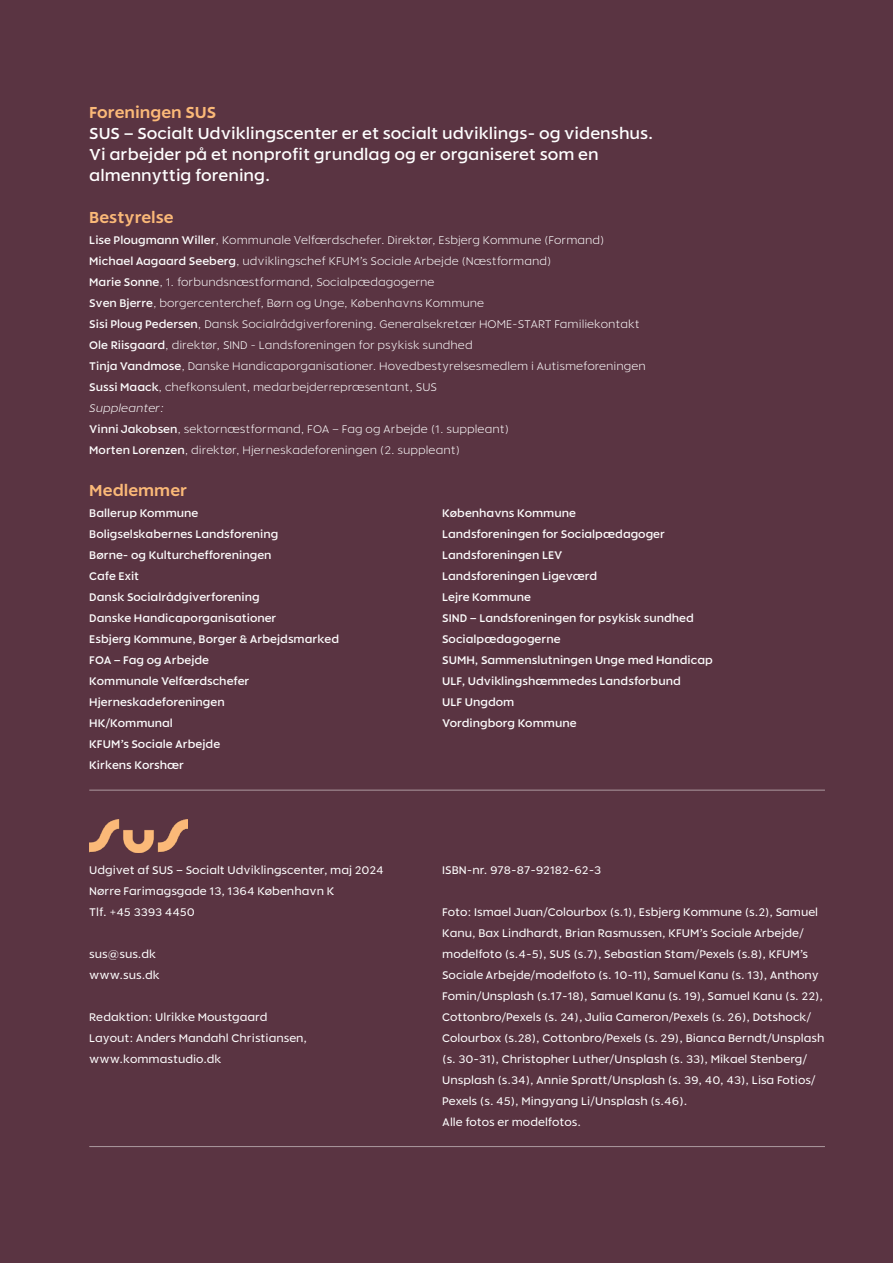
<style>
.page{position:relative;width:893px;height:1263px;background:#5a3442}
.page>*{position:absolute;margin:0;border:0;box-sizing:border-box;transform-origin:0 0}
.manchet{font:500 15.75px/21px "Rodia";color:#fff}
.mellemrubrik{font:600 15.75px "Rodia";color:#fbb978}
.boks_brødtxt{font:10.95px/21px "Rodia";color:#fff}
.boks_brødtxt-2{font:300 10.95px "Rodia";color:#fff}
.boks_brødtxt-3{font:500 10.95px/21px "Rodia";color:#fff}
.boks_brødtxt-4{font:italic 300 10.95px "Rodia";color:#fff}
.s1{font-weight:500}
</style>
<div class="page">
<hr style="left:89px;top:790px;width:736px;height:1px;background:#ac9aa0">
<hr style="left:89px;top:1146px;width:736px;height:1px;background:#ac9aa0">
<img style="left:89px;top:820px;width:98px;height:33px">
<p class="mellemrubrik" style="left:89px;top:104px;width:128px">Foreningen SUS</p>
<p class="manchet" style="left:89px;top:123px;width:566px">SUS – Socialt Udviklingscenter er et socialt udviklings- og videnshus.<br>Vi arbejder på et nonprofit grundlag og er organiseret som en almennyttig forening.</p>
<p class="mellemrubrik" style="left:89px;top:209px;width:86px">Bestyrelse</p>
<p class="boks_brødtxt-2" style="left:89px;top:234px;width:517px"><span class="s1">Lise Plougmann Willer</span>, Kommunale Velfærdschefer. Direktør, Esbjerg Kommune (Formand)</p>
<p class="boks_brødtxt-2" style="left:89px;top:255px;width:464px"><span class="s1">Michael Aagaard Seeberg</span>, udviklingschef KFUM’s Sociale Arbejde (Næstformand)</p>
<p class="boks_brødtxt-2" style="left:89px;top:276px;width:347px"><span class="s1">Marie Sonne</span>, 1. forbundsnæstformand, Socialpædagogerne</p>
<p class="boks_brødtxt-2" style="left:89px;top:297px;width:396px"><span class="s1">Sven Bjerre</span>, borgercenterchef, Børn og Unge, Københavns Kommune</p>
<p class="boks_brødtxt-2" style="left:89px;top:318px;width:552px"><span class="s1">Sisi Ploug Pedersen</span>, Dansk Socialrådgiverforening. Generalsekretær HOME-START Familiekontakt</p>
<p class="boks_brødtxt-2" style="left:89px;top:339px;width:385px"><span class="s1">Ole Riisgaard</span>, direktør, SIND - Landsforeningen for psykisk sundhed</p>
<p class="boks_brødtxt-2" style="left:89px;top:360px;width:558px"><span class="s1">Tinja Vandmose</span>, Danske Handicaporganisationer. Hovedbestyrelsesmedlem i Autismeforeningen</p>
<p class="boks_brødtxt-2" style="left:89px;top:381px;width:349px"><span class="s1">Sussi Maack</span>, chefkonsulent, medarbejderrepræsentant, SUS</p>
<p class="boks_brødtxt-4" style="left:89px;top:402px;width:76px">Suppleanter:</p>
<p class="boks_brødtxt-2" style="left:89px;top:423px;width:421px"><span class="s1">Vinni Jakobsen</span>, sektornæstformand, FOA – Fag og Arbejde (1. suppleant)</p>
<p class="boks_brødtxt-2" style="left:89px;top:444px;width:372px"><span class="s1">Morten Lorenzen</span>, direktør, Hjerneskadeforeningen (2. suppleant)</p>
<p class="mellemrubrik" style="left:89px;top:482px;width:100px">Medlemmer</p>
<p class="boks_brødtxt-3" style="left:89px;top:503px;width:251px">Ballerup Kommune<br>Boligselskabernes Landsforening<br>Børne- og Kulturchefforeningen<br>Cafe Exit<br>Dansk Socialrådgiverforening<br>Danske Handicaporganisationer<br>Esbjerg Kommune, Borger &amp; Arbejdsmarked</p>
<p class="boks_brødtxt-3" style="left:89px;top:650px;width:162px">FOA – Fag og Arbejde<br>Kommunale Velfærdschefer</p>
<p class="boks_brødtxt-3" style="left:89px;top:692px;width:137px">Hjerneskadeforeningen<br>HK/Kommunal<br>KFUM’s Sociale Arbejde<br>Kirkens Korshær</p>
<p class="boks_brødtxt-3" style="left:442px;top:503px;width:272px">Københavns Kommune<br>Landsforeningen for Socialpædagoger<br>Landsforeningen LEV<br>Landsforeningen Ligeværd<br>Lejre Kommune<br>SIND – Landsforeningen for psykisk sundhed<br>Socialpædagogerne<br>SUMH, Sammenslutningen Unge med Handicap<br>ULF, Udviklingshæmmedes Landsforbund<br>ULF Ungdom<br>Vordingborg Kommune</p>
<p class="boks_brødtxt" style="left:89px;top:860px;width:296px">Udgivet af SUS – Socialt Udviklingscenter, maj 2024<br>Nørre Farimagsgade 13, 1364 København K<br>Tlf. +45 3393 4450</p>
<p class="boks_brødtxt" style="left:89px;top:944px;width:72px">sus@sus.dk www.sus.dk</p>
<p class="boks_brødtxt" style="left:89px;top:1007px;width:180px">Redaktion: Ulrikke Moustgaard</p>
<p class="boks_brødtxt" style="left:89px;top:1028px;width:219px">Layout: Anders Mandahl Christiansen, www.kommastudio.dk</p>
<p class="boks_brødtxt" style="left:442px;top:860px;width:161px">ISBN-nr. 978-87-92182-62-3</p>
<p class="boks_brødtxt" style="left:442px;top:902px;width:384px">Foto: Ismael Juan/Colourbox (s.1), Esbjerg Kommune (s.2), Samuel Kanu, Bax Lindhardt, Brian Rasmussen, KFUM’s Sociale Arbejde/ modelfoto (s.4-5), SUS (s.7), Sebastian Stam/Pexels (s.8), KFUM’s Sociale Arbejde/modelfoto (s. 10-11), Samuel Kanu (s. 13), Anthony Fomin/Unsplash (s.17-18), Samuel Kanu (s. 19), Samuel Kanu (s. 22), Cottonbro/Pexels (s. 24), Julia Cameron/Pexels (s. 26), Dotshock/ Colourbox (s.28), Cottonbro/Pexels (s. 29), Bianca Berndt/Unsplash (s. 30-31), Christopher Luther/Unsplash (s. 33), Mikael Stenberg/ Unsplash (s.34), Annie Spratt/Unsplash (s. 39, 40, 43), Lisa Fotios/ Pexels (s. 45), Mingyang Li/Unsplash (s.46).<br>Alle fotos er modelfotos.</p>
</div>
